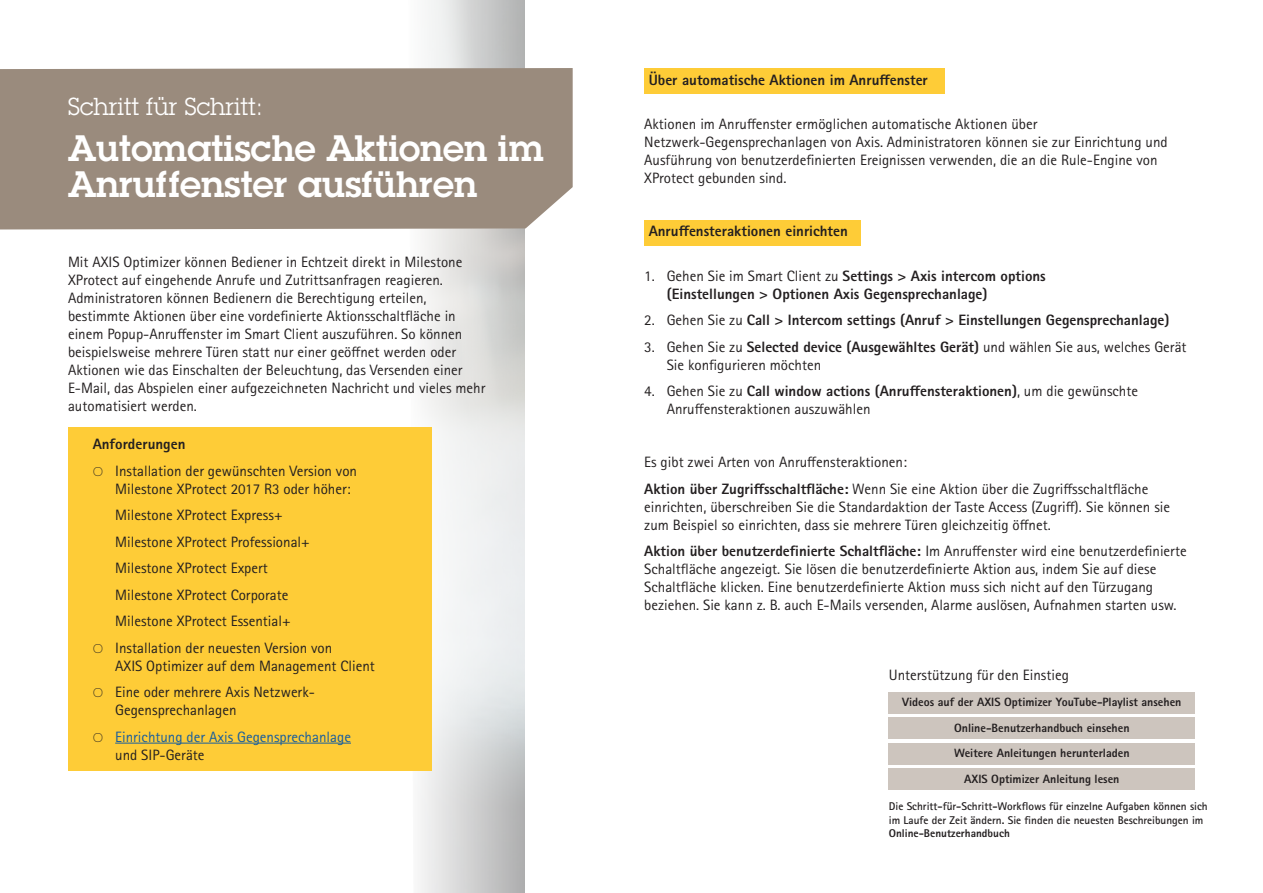
<style>
.page{position:relative;width:1263px;height:893px;background:#fff}
.page>*{position:absolute;margin:0;border:0;box-sizing:border-box;transform-origin:0 0}
.t1{font:600 36px/36px "Lubalin Graph ECG";color:#fff}
.t2{font:24px "Lubalin Graph ECG";color:#fff}
.t3{font:15px/18px "Rotis Sans Serif Pro";color:#231f20}
.t4{font:800 15px/18px "Rotis Sans Serif Pro";color:#231f20}
.t5{font:15px/18px "Rotis Sans Serif Pro";color:#175d9e}
.t6{font:800 12px "Rotis Sans Serif Pro";color:#231f20}
.t7{font:700 11.25px/13.5px "Rotis Sans Serif Pro";color:#231f20}
.s1{font-family:"Karbon";font-weight:300}
.s2{font-family:"Karbon";font-weight:300;color:#231f20}
.s3{color:#231f20}
.s4{font-weight:400}
.s5{font-weight:800}
</style>
<div class="page">
<div style="left:68px;top:427px;width:364px;height:344px;background:#fecc37"></div>
<div style="left:644px;top:68px;width:301px;height:26px;background:#fecc37"></div>
<div style="left:644px;top:220px;width:216px;height:26px;background:#fecc37"></div>
<div style="left:0;top:68px;width:573px;height:161px;background:#9a8b7d"></div>
<hr style="left:115px;top:743px;width:236px;height:1px;background:#175d9e">
<div style="left:889px;top:718px;width:306px;height:21px;background:#cdc5be"></div>
<div style="left:889px;top:743px;width:306px;height:22px;background:#cdc5be"></div>
<div style="left:889px;top:692px;width:306px;height:21px;background:#cdc5be"></div>
<div style="left:889px;top:769px;width:306px;height:21px;background:#cdc5be"></div>
<p class="t2" style="left:68px;top:91px;width:196px">Schritt für Schritt:</p>
<p class="t1" style="left:68px;top:131px;width:477px">Automatische Aktionen im<br>Anruffenster ausführen</p>
<p class="t3" style="left:68px;top:253px;width:419px">Mit AXIS Optimizer können Bediener in Echtzeit direkt in Milestone XProtect auf eingehende Anrufe und Zutrittsanfragen reagieren.<br>Administratoren können Bedienern die Berechtigung erteilen, bestimmte Aktionen über eine vordefinierte Aktionsschaltfläche in einem Popup-Anruffenster im Smart Client auszuführen. So können beispielsweise mehrere Türen statt nur einer geöffnet werden oder Aktionen wie das Einschalten der Beleuchtung, das Versenden einer E-Mail, das Abspielen einer aufgezeichneten Nachricht und vieles mehr automatisiert werden.</p>
<p class="t4" style="left:93px;top:435px;width:94px">Anforderungen</p>
<p class="t3" style="left:115px;top:462px;width:243px;text-indent:-23px"><span class="s1">O</span> Installation der gewünschten Version von<br>Milestone XProtect 2017 R3 oder höher:</p>
<p class="t3" style="left:115px;top:506px;width:169px">Milestone XProtect Express+</p>
<p class="t3" style="left:115px;top:533px;width:196px">Milestone XProtect Professional+</p>
<p class="t3" style="left:115px;top:559px;width:154px">Milestone XProtect Expert</p>
<p class="t3" style="left:115px;top:586px;width:175px">Milestone XProtect Corporate</p>
<p class="t3" style="left:115px;top:612px;width:177px">Milestone XProtect Essential+</p>
<p class="t3" style="left:115px;top:639px;width:261px;text-indent:-23px"><span class="s1">O</span> Installation der neuesten Version von<br>AXIS Optimizer auf dem Management Client</p>
<p class="t3" style="left:115px;top:683px;width:201px;text-indent:-23px"><span class="s1">O</span> Eine oder mehrere Axis Netzwerk-<br>Gegensprechanlagen</p>
<p class="t5" style="left:115px;top:728px;width:237px;text-indent:-23px"><span class="s2">O</span> Einrichtung der Axis Gegensprechanlage <span class="s3">und SIP-Geräte</span></p>
<p class="t4" style="left:649px;top:71px;width:281px">Über automatische Aktionen im Anruffenster</p>
<p class="t3" style="left:644px;top:115px;width:525px">Aktionen im Anruffenster ermöglichen automatische Aktionen über Netzwerk-Gegensprechanlagen von Axis. Administratoren können sie zur Einrichtung und Ausführung von benutzerdefinierten Ereignissen verwenden, die an die Rule-Engine von XProtect gebunden sind.</p>
<p class="t4" style="left:649px;top:222px;width:201px">Anruffensteraktionen einrichten</p>
<p class="t4" style="left:667px;top:267px;width:381px;text-indent:-22px"><span class="s4">1. Gehen Sie im Smart Client zu</span> Settings &gt; Axis intercom options (Einstellungen &gt; Optionen Axis Gegensprechanlage)</p>
<p class="t4" style="left:644px;top:311px;width:527px"><span class="s4">2. Gehen Sie zu</span> Call &gt; Intercom settings (Anruf &gt; Einstellungen Gegensprechanlage)</p>
<p class="t3" style="left:667px;top:338px;width:521px;text-indent:-22px">3. Gehen Sie zu <span class="s5">Selected device (Ausgewähltes Gerät)</span> und wählen Sie aus, welches Gerät<br>Sie konfigurieren möchten</p>
<p class="t3" style="left:667px;top:382px;width:473px;text-indent:-22px">4. Gehen Sie zu <span class="s5">Call window actions (Anruffensteraktionen)</span>, um die gewünschte<br>Anruffensteraktionen auszuwählen</p>
<p class="t3" style="left:644px;top:453px;width:264px">Es gibt zwei Arten von Anruffensteraktionen:</p>
<p class="t3" style="left:644px;top:480px;width:527px"><span class="s5">Aktion über Zugriffsschaltfläche:</span> Wenn Sie eine Aktion über die Zugriffsschaltfläche einrichten, überschreiben Sie die Standardaktion der Taste Access (Zugriff). Sie können sie zum Beispiel so einrichten, dass sie mehrere Türen gleichzeitig öffnet.</p>
<p class="t3" style="left:644px;top:542px;width:544px"><span class="s5">Aktion über benutzerdefinierte Schaltfläche:</span> Im Anruffenster wird eine benutzerdefinierte Schaltfläche angezeigt. Sie lösen die benutzerdefinierte Aktion aus, indem Sie auf diese Schaltfläche klicken. Eine benutzerdefinierte Aktion muss sich nicht auf den Türzugang beziehen. Sie kann z. B. auch E-Mails versenden, Alarme auslösen, Aufnahmen starten usw.</p>
<p class="t3" style="left:889px;top:666px;width:182px">Unterstützung für den Einstieg</p>
<p class="t6" style="left:902px;top:694px;width:281px">Videos auf der AXIS Optimizer YouTube-Playlist ansehen</p>
<p class="t6" style="left:954px;top:720px;width:177px">Online-Benutzerhandbuch einsehen</p>
<p class="t6" style="left:954px;top:746px;width:177px">Weitere Anleitungen herunterladen</p>
<p class="t6" style="left:964px;top:771px;width:157px">AXIS Optimizer Anleitung lesen</p>
<p class="t7" style="left:889px;top:800px;width:320px">Die Schritt-für-Schritt-Workflows für einzelne Aufgaben können sich im Laufe der Zeit ändern. Sie finden die neuesten Beschreibungen im<br><span class="s5">Online-Benutzerhandbuch</span></p>
</div>
